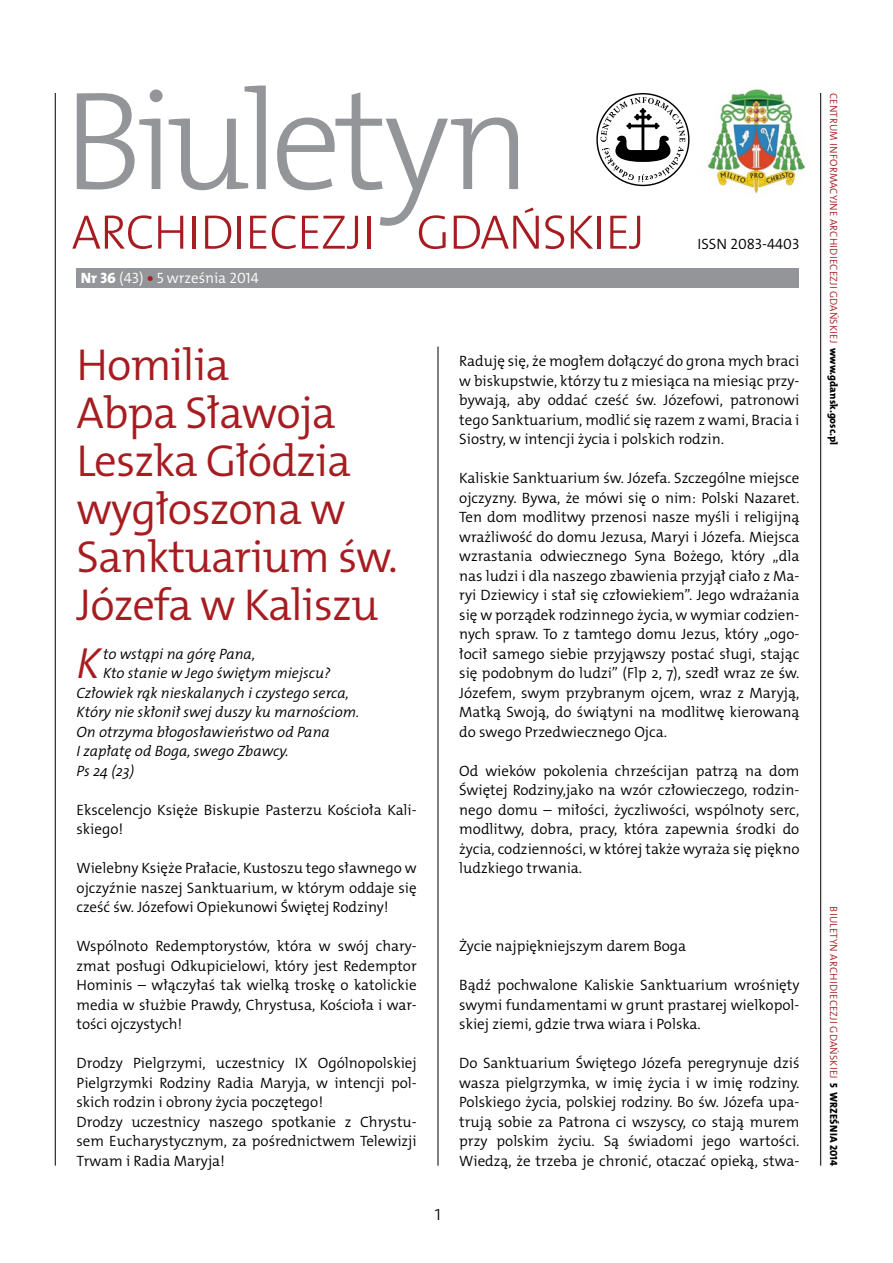
<style>
.page{position:relative;width:893px;height:1263px;background:#fff}
.page>*{position:absolute;margin:0;border:0;box-sizing:border-box;transform-origin:0 0}
.t1{font:45px/48px "The Mix HP4 Se Lig";letter-spacing:-.02em;color:#a71c20}
.t2{font:43.95px "The Mix HP4 Se Lig IT";color:#a71c20}
.t3{font:21px "The Mix HP2 Ex Lig";color:#000}
.t4{font:15px/19.5px "The Mix HP4 Se Lig";color:#000;text-align:justify}
.t5{font:15px "The Mix HP4 Se Lig IT";color:#000}
.t6{font:15px "The Mix HP4 Se Lig";color:#fff}
.t7{font:10.5px "The Mix HP4 Se Lig";letter-spacing:.015em;color:#a71c20}
.s1{font-family:"The Mix HP8 Ex Bld"}
.s2{font-family:"The Mix HP8 Ex Bld";color:#a71c20}
.s3{font-family:"The Mix HP8 Ex Bld";color:#000}
</style>
<div class="page">
<hr style="left:55px;top:93px;width:1px;height:1073px;background:#000">
<hr style="left:438px;top:347px;width:1px;height:819px;background:#000">
<hr style="left:820px;top:93px;width:1px;height:1073px;background:#000">
<svg style="left:77px;top:89px;width:86px;height:100px"></svg>
<svg style="left:169px;top:85px;width:97px;height:105px"></svg>
<svg style="left:72px;top:215px;width:80px;height:34px"></svg>
<svg style="left:158px;top:216px;width:25px;height:33px"></svg>
<hr style="left:193px;top:216px;width:3px;height:33px;background:#a71c20">
<svg style="left:205px;top:216px;width:26px;height:33px"></svg>
<hr style="left:238px;top:216px;width:3px;height:33px;background:#a71c20">
<svg style="left:250px;top:216px;width:16px;height:33px"></svg>
<svg style="left:272px;top:92px;width:267px;height:157px"></svg>
<svg style="left:545px;top:215px;width:19px;height:34px"></svg>
<svg style="left:571px;top:216px;width:22px;height:33px"></svg>
<hr style="left:598px;top:216px;width:3px;height:33px;background:#a71c20">
<svg style="left:610px;top:216px;width:30px;height:33px"></svg>
<img style="left:707px;top:89px;width:99px;height:105px">
<svg style="left:596px;top:93px;width:93px;height:93px"></svg>
<div style="left:77px;top:268px;width:722px;height:20px;background:#939598"></div>
<p class="t6" style="left:81px;top:268px;width:180px"><span class="s1">Nr 36</span> (43) <span class="s2">•</span> 5 września 2014</p>
<p class="t4" style="left:697px;top:234px;width:103px">ISSN 2083-4403</p>
<h1 class="t1" style="left:77px;top:341px;width:323px">Homilia<br>Abpa Sławoja<br>Leszka Głódzia wygłoszona w<br>Sanktuarium św.<br>Józefa w Kaliszu</h1>
<h2 class="t2" style="left:77px;top:635px;width:25px">K</h2>
<p class="t5" style="left:103px;top:644px;width:154px">to wstąpi na górę Pana,</p>
<p class="t5" style="left:103px;top:663px;width:229px">Kto stanie w Jego świętym miejscu?</p>
<p class="t5" style="left:77px;top:683px;width:274px">Człowiek rąk nieskalanych i czystego serca,</p>
<p class="t5" style="left:77px;top:702px;width:284px">Który nie skłonił swej duszy ku marnościom.</p>
<p class="t5" style="left:77px;top:722px;width:255px">On otrzyma błogosławieństwo od Pana</p>
<p class="t5" style="left:77px;top:741px;width:214px">I zapłatę od Boga, swego Zbawcy.</p>
<p class="t5" style="left:77px;top:761px;width:59px">Ps 24 (23)</p>
<p class="t4" style="left:77px;top:800px;width:342px">Ekscelencjo Księże Biskupie Pasterzu Kościoła Kali&shy;skiego!</p>
<p class="t4" style="left:77px;top:858px;width:342px">Wielebny Księże Prałacie, Kustoszu tego sławnego w ojczyźnie naszej Sanktuarium, w którym oddaje się cześć św. Józefowi Opiekunowi Świętej Rodziny!</p>
<p class="t4" style="left:77px;top:936px;width:342px">Wspólnoto Redemptorystów, która w swój chary&shy;zmat posługi Odkupicielowi, który jest Redemptor Hominis – włączyłaś tak wielką troskę o katolickie media w służbie Prawdy, Chrystusa, Kościoła i war&shy;tości ojczystych!</p>
<p class="t4" style="left:77px;top:1053px;width:342px;text-align:left">Drodzy Pielgrzymi, uczestnicy IX Ogólnopolskiej Pielgrzymki Rodziny Radia Maryja, w intencji pol&shy;skich rodzin i obrony życia poczętego!<br>Drodzy uczestnicy naszego spotkanie z Chrystu&shy;sem Eucharystycznym, za pośrednictwem Telewizji Trwam i Radia Maryja!</p>
<h3 class="t3" style="left:434px;top:1199px;width:9px">1</h3>
<p class="t4" style="left:459px;top:351px;width:342px">Raduję się, że mogłem dołączyć do grona mych braci w biskupstwie, którzy tu z miesiąca na miesiąc przy&shy;bywają, aby oddać cześć św. Józefowi, patronowi tego Sanktuarium, modlić się razem z wami, Bracia i Siostry, w intencji życia i polskich rodzin.</p>
<p class="t4" style="left:459px;top:468px;width:342px">Kaliskie Sanktuarium św. Józefa. Szczególne miejsce ojczyzny. Bywa, że mówi się o nim: Polski Nazaret.<br>Ten dom modlitwy przenosi nasze myśli i religijną wrażliwość do domu Jezusa, Maryi i Józefa. Miejsca wzrastania odwiecznego Syna Bożego, który „dla nas ludzi i dla naszego zbawienia przyjął ciało z Ma&shy;ryi Dziewicy i stał się człowiekiem”. Jego wdrażania się w porządek rodzinnego życia, w wymiar codzien&shy;nych spraw. To z tamtego domu Jezus, który „ogo&shy;łocił samego siebie przyjąwszy postać sługi, stając się podobnym do ludzi” (Flp 2, 7), szedł wraz ze św.<br>Józefem, swym przybranym ojcem, wraz z Maryją, Matką Swoją, do świątyni na modlitwę kierowaną do swego Przedwiecznego Ojca.</p>
<p class="t4" style="left:459px;top:761px;width:342px">Od wieków pokolenia chrześcijan patrzą na dom Świętej Rodziny,jako na wzór człowieczego, rodzin&shy;nego domu – miłości, życzliwości, wspólnoty serc, modlitwy, dobra, pracy, która zapewnia środki do życia, codzienności, w której także wyraża się piękno ludzkiego trwania.</p>
<p class="t4" style="left:459px;top:936px;width:229px">Życie najpiękniejszym darem Boga</p>
<p class="t4" style="left:459px;top:975px;width:342px">Bądź pochwalone Kaliskie Sanktuarium wrośnięty swymi fundamentami w grunt prastarej wielkopol&shy;skiej ziemi, gdzie trwa wiara i Polska.</p>
<p class="t4" style="left:459px;top:1053px;width:342px">Do Sanktuarium Świętego Józefa peregrynuje dziś wasza pielgrzymka, w imię życia i w imię rodziny.<br>Polskiego życia, polskiej rodziny. Bo św. Józefa upa&shy;trują sobie za Patrona ci wszyscy, co stają murem przy polskim życiu. Są świadomi jego wartości.<br>Wiedzą, że trzeba je chronić, otaczać opieką, stwa-</p>
<p class="t7" style="left:840px;top:93px;width:354px;rotate:90deg">Centrum Informacyjne Archi di ecezji Gdański ej <span class="s3">www.gdansk.gosc.pl</span></p>
<p class="t7" style="left:840px;top:906px;width:261px;rotate:90deg">Bi uletyn Archi di ecezji Gdański ej <span class="s3">5 września 2014</span></p>
</div>
